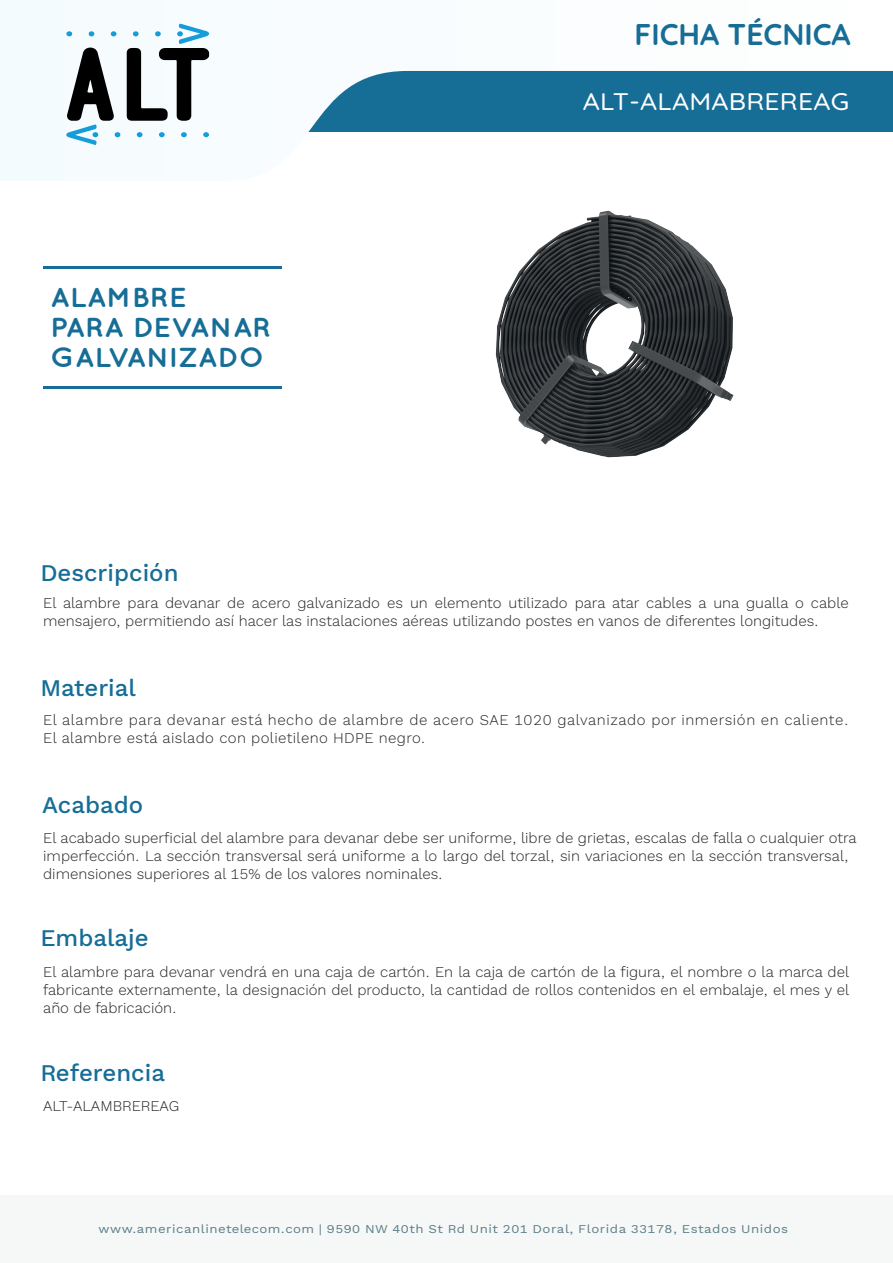
<style>
.page{position:relative;width:893px;height:1263px;background:#fff}
.page>*{position:absolute;margin:0;border:0;box-sizing:border-box;transform-origin:0 0}
.t1{font:700 30px "Quicksand";color:#166d96}
.t2{font:700 27.45px/29.8px "Quicksand";color:#166d96;scale:1.11 1}
.t3{font:500 24px "Elaine Sans";color:#166d96}
.t4{font:500 24px "Quicksand";letter-spacing:.01em;color:#fff;scale:1.11 1}
.t5{font:300 15px/18px "Elaine Sans";color:#231f20}
.t6{font:300 15px/18px "Elaine Sans";letter-spacing:.04em;color:#231f20}
.t7{font:12px "Elaine Sans";letter-spacing:.04em;color:#5b7c88;scale:1.11 1}
.s1{font-style:inherit}
</style>
<div class="page">
<svg style="left:0;top:0;width:893px;height:180px"></svg>
<svg style="left:66px;top:31px;width:6px;height:6px"></svg>
<svg style="left:203px;top:132px;width:6px;height:5px"></svg>
<svg style="left:137px;top:132px;width:6px;height:5px"></svg>
<svg style="left:111px;top:31px;width:6px;height:5px"></svg>
<svg style="left:89px;top:31px;width:5px;height:5px"></svg>
<svg style="left:181px;top:132px;width:6px;height:5px"></svg>
<svg style="left:66px;top:48px;width:54px;height:97px"></svg>
<svg style="left:159px;top:132px;width:6px;height:5px"></svg>
<svg style="left:127px;top:23px;width:82px;height:98px"></svg>
<div style="left:0;top:1195px;width:893px;height:68px;background:#f5f8f7"></div>
<hr style="left:43px;top:386px;width:238px;height:3px;background:#166d96">
<hr style="left:43px;top:267px;width:238px;height:2px;background:#166d96">
<img style="left:495px;top:210px;width:239px;height:248px">
<h1 class="t1" style="left:635px;top:11px;width:218px">FICHA TÉCNICA</h1>
<h2 class="t2" style="left:50px;top:282px;width:201px">ALAMBRE<br>PARA DEVANAR<br>GALVANIZADO</h2>
<h3 class="t3" style="left:40px;top:555px;width:140px">Descripción</h3>
<h3 class="t4" style="left:583px;top:82px;width:241px">ALT-ALAMABREREAG</h3>
<p class="t5" style="left:43px;top:593px;width:807px">El alambre para devanar de acero galvanizado es un elemento utilizado para atar cables a una gualla o cable mensajero, permitiendo así hacer las instalaciones aéreas utilizando postes en vanos de diferentes longitudes.</p>
<h3 class="t3" style="left:40px;top:670px;width:97px">Material</h3>
<p class="t6" style="left:43px;top:710px;width:807px">El alambre para devanar está hecho de alambre de acero SAE 1020 galvanizado por inmersión en caliente.<br>El alambre está aislado con polietileno HDPE negro.</p>
<h3 class="t3" style="left:42px;top:787px;width:102px">Acabado</h3>
<p class="t5" style="left:43px;top:828px;width:815px">El acabado superficial del alambre para devanar debe ser uniforme, libre de grietas, escalas de falla o cualquier otra imperfección. La sección transversal será uniforme a lo largo del torzal, sin variaciones en la sección transversal, dimensiones superiores al 15% de los valores nominales.</p>
<h3 class="t3" style="left:40px;top:919px;width:110px">Embalaje</h3>
<p class="t5" style="left:43px;top:962px;width:807px;text-align:justify">El alambre para devanar vendrá en una caja de cartón. En la caja de cartón de la figura, el nombre o la marca del fabricante externamente, la designación del producto, la cantidad de rollos contenidos en el embalaje, el mes y el año de fabricación.</p>
<h3 class="t3" style="left:40px;top:1055px;width:126px">Referencia</h3>
<p class="t5" style="left:43px;top:1096px;width:138px">ALT-ALAMBREREAG</p>
<p class="t7" style="left:99px;top:1219px;width:623px">www.americanline<span class="s1">telecom.c</span>om | 9590 NW 40th St Rd Unit 201 Doral, Florida 33178, Estados Unidos</p>
</div>
